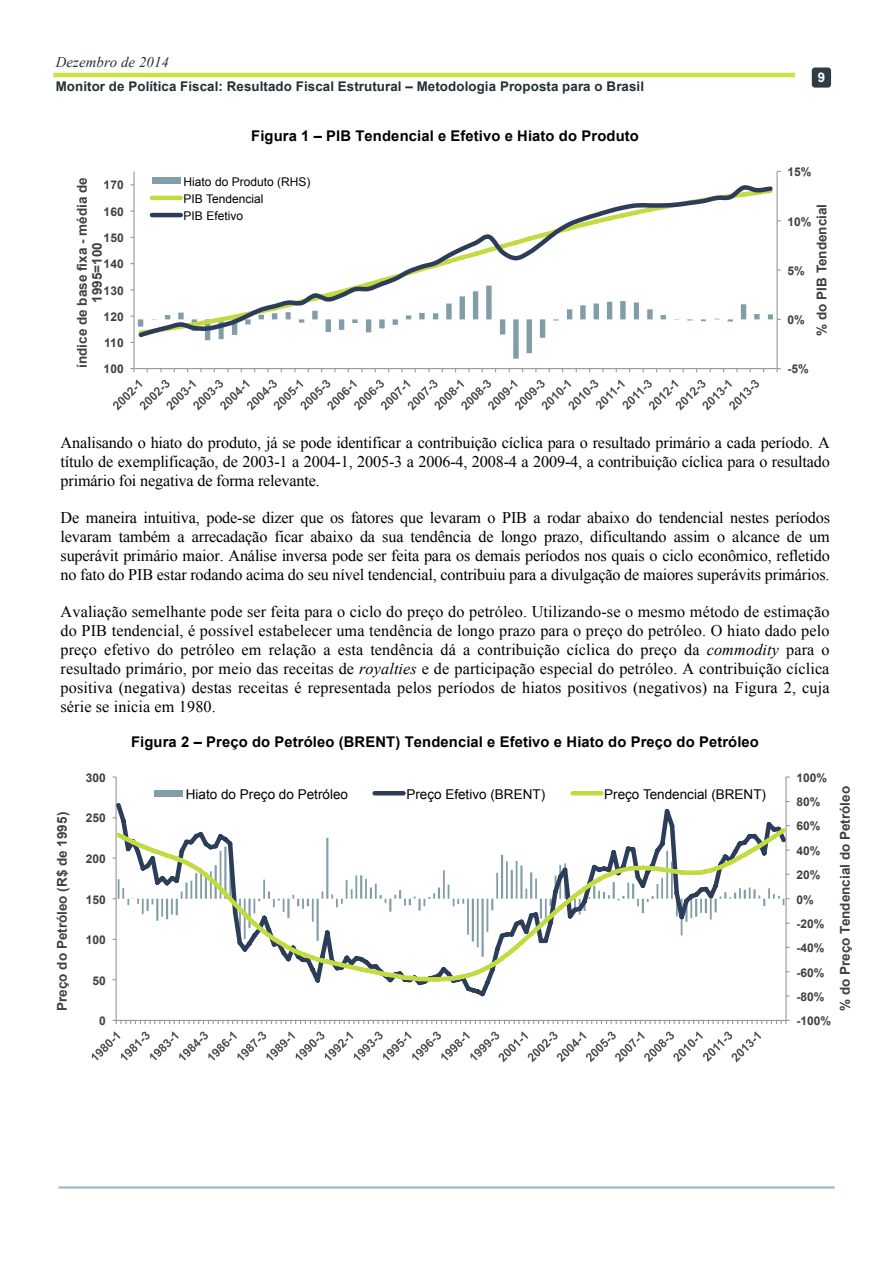
<style>
.page{position:relative;width:893px;height:1263px;background:#fff}
.page>*{position:absolute;margin:0;border:0;box-sizing:border-box;transform-origin:0 0}
.t1{font:16.2px/19px "Times New Roman";letter-spacing:-.01em;color:#000;text-align:justify}
.t2{font:700 14.7px "Arial";letter-spacing:.01em;color:#000}
.t3{font:italic 14.7px "Times New Roman";letter-spacing:.01em;color:#222f33}
.t4{font:700 13.5px/15px "Arial";color:#404040;text-align:center}
.t5{font:13.5px "Arial";color:#000}
.t6{font:700 13.35px "Arial";letter-spacing:.01em;color:#222f33}
.t7{font:700 13.35px "Arial";color:#fff}
.t8{font:700 12px "Arial";color:#404040}
.t9{font:12px/17.1px "Arial";color:#000}
.s1{font-style:italic}
</style>
<div class="page">
<div style="left:811px;top:68px;width:20px;height:20px;background:#303c44;border-radius:3px"></div>
<hr style="left:53px;top:73px;width:742px;height:4px;background:#cce046">
<hr style="left:58px;top:1186px;width:776px;height:3px;background:#a1bbc4">
<hr style="left:785px;top:777px;width:1px;height:243px;background:#989898">
<hr style="left:115px;top:777px;width:2px;height:243px;background:#989898">
<hr style="left:116px;top:1020px;width:670px;height:1px;background:#989898">
<svg style="left:113px;top:1020px;width:664px;height:4px"></svg>
<svg style="left:780px;top:1020px;width:9px;height:4px"></svg>
<svg style="left:116px;top:799px;width:671px;height:201px"></svg>
<svg style="left:116px;top:824px;width:671px;height:160px"></svg>
<svg style="left:92px;top:1031px;width:639px;height:31px"></svg>
<svg style="left:731px;top:1031px;width:30px;height:31px"></svg>
<div style="left:154px;top:790px;width:29px;height:7px;background:#809da8"></div>
<hr style="left:374px;top:791px;width:29px;height:4px;background:#2c3d5a">
<hr style="left:572px;top:791px;width:29px;height:4px;background:#c3db42">
<svg style="left:205px;top:340px;width:327px;height:19px"></svg>
<hr style="left:776px;top:171px;width:1px;height:198px;background:#989898">
<hr style="left:133px;top:171px;width:2px;height:198px;background:#989898">
<hr style="left:134px;top:368px;width:643px;height:1px;background:#989898">
<svg style="left:137px;top:185px;width:636px;height:155px"></svg>
<svg style="left:113px;top:380px;width:646px;height:31px"></svg>
<div style="left:152px;top:178px;width:29px;height:6px;background:#809da8"></div>
<hr style="left:152px;top:196px;width:29px;height:4px;background:#c3db42">
<hr style="left:152px;top:213px;width:29px;height:4px;background:#2c3d5a">
<p class="t3" style="left:56px;top:54px;width:115px">Dezembro de 2014</p>
<p class="t6" style="left:56px;top:79px;width:590px">Monitor de Política Fiscal: Resultado Fiscal Estrutural – Metodologia Proposta para o Brasil</p>
<p class="t2" style="left:251px;top:128px;width:389px">Figura 1 – PIB Tendencial e Efetivo e Hiato do Produto</p>
<p class="t4" style="left:75px;top:368px;width:192px;rotate:-90deg">índice de base fixa - média de<br>1995=100</p>
<p class="t9" style="left:184px;top:173px;width:128px">Hiato do Produto (RHS)<br>PIB Tendencial<br>PIB Efetivo</p>
<p class="t8" style="left:104px;top:179px;width:22px">170</p>
<p class="t8" style="left:104px;top:205px;width:22px">160</p>
<p class="t8" style="left:104px;top:231px;width:22px">150</p>
<p class="t8" style="left:104px;top:257px;width:22px">140</p>
<p class="t8" style="left:104px;top:284px;width:22px">130</p>
<p class="t8" style="left:104px;top:310px;width:22px">120</p>
<p class="t8" style="left:104px;top:336px;width:21px">110</p>
<p class="t8" style="left:104px;top:363px;width:22px">100</p>
<p class="t7" style="left:817px;top:70px;width:9px">9</p>
<p class="t8" style="left:787px;top:165px;width:26px">15%</p>
<p class="t4" style="left:814px;top:336px;width:133px;rotate:-90deg">% do PIB Tendencial</p>
<p class="t8" style="left:787px;top:215px;width:26px">10%</p>
<p class="t8" style="left:787px;top:264px;width:19px">5%</p>
<p class="t8" style="left:787px;top:313px;width:19px">0%</p>
<p class="t8" style="left:787px;top:363px;width:23px">-5%</p>
<p class="t1" style="left:61px;top:433px;width:770px">Analisando o hiato do produto, já se pode identificar a contribuição cíclica para o resultado primário a cada período. A título de exemplificação, de 2003-1 a 2004-1, 2005-3 a 2006-4, 2008-4 a 2009-4, a contribuição cíclica para o resultado primário foi negativa de forma relevante.</p>
<p class="t1" style="left:61px;top:508px;width:771px">De maneira intuitiva, pode-se dizer que os fatores que levaram o PIB a rodar abaixo do tendencial nestes períodos levaram também a arrecadação ficar abaixo da sua tendência de longo prazo, dificultando assim o alcance de um superávit primário maior. Análise inversa pode ser feita para os demais períodos nos quais o ciclo econômico, refletido no fato do PIB estar rodando acima do seu nível tendencial, contribuiu para a divulgação de maiores superávits primários.</p>
<p class="t1" style="left:61px;top:602px;width:770px">Avaliação semelhante pode ser feita para o ciclo do preço do petróleo. Utilizando-se o mesmo método de estimação do PIB tendencial, é possível estabelecer uma tendência de longo prazo para o preço do petróleo. O hiato dado pelo preço efetivo do petróleo em relação a esta tendência dá a contribuição cíclica do preço da <span class="s1">commodity</span> para o resultado primário, por meio das receitas de <span class="s1">royalties</span> e de participação especial do petróleo. A contribuição cíclica positiva (negativa) destas receitas é representada pelos períodos de hiatos positivos (negativos) na Figura 2, cuja série se inicia em 1980.</p>
<p class="t2" style="left:131px;top:734px;width:629px">Figura 2 – Preço do Petróleo (BRENT) Tendencial e Efetivo e Hiato do Preço do Petróleo</p>
<p class="t4" style="left:55px;top:1011px;width:200px;rotate:-90deg">Preço do Petróleo (R$ de 1995)</p>
<p class="t8" style="left:86px;top:771px;width:22px">300</p>
<p class="t8" style="left:86px;top:812px;width:22px">250</p>
<p class="t8" style="left:86px;top:852px;width:22px">200</p>
<p class="t8" style="left:86px;top:893px;width:22px">150</p>
<p class="t8" style="left:86px;top:933px;width:22px">100</p>
<p class="t8" style="left:92px;top:974px;width:15px">50</p>
<p class="t8" style="left:99px;top:1014px;width:8px">0</p>
<p class="t5" style="left:186px;top:787px;width:164px">Hiato do Preço do Petróleo</p>
<p class="t5" style="left:406px;top:787px;width:140px">Preço Efetivo (BRENT)</p>
<p class="t5" style="left:604px;top:787px;width:163px">Preço Tendencial (BRENT)</p>
<p class="t8" style="left:796px;top:771px;width:32px">100%</p>
<p class="t8" style="left:796px;top:795px;width:26px">80%</p>
<p class="t8" style="left:796px;top:820px;width:26px">60%</p>
<p class="t8" style="left:796px;top:844px;width:26px">40%</p>
<p class="t8" style="left:796px;top:868px;width:26px">20%</p>
<p class="t8" style="left:796px;top:893px;width:19px">0%</p>
<p class="t8" style="left:796px;top:917px;width:30px">-20%</p>
<p class="t8" style="left:796px;top:941px;width:30px">-40%</p>
<p class="t8" style="left:796px;top:966px;width:30px">-60%</p>
<p class="t8" style="left:796px;top:990px;width:30px">-80%</p>
<p class="t8" style="left:796px;top:1014px;width:36px">-100%</p>
<p class="t4" style="left:837px;top:1011px;width:226px;rotate:-90deg">% do Preço Tendencial do Petróleo</p>
</div>
